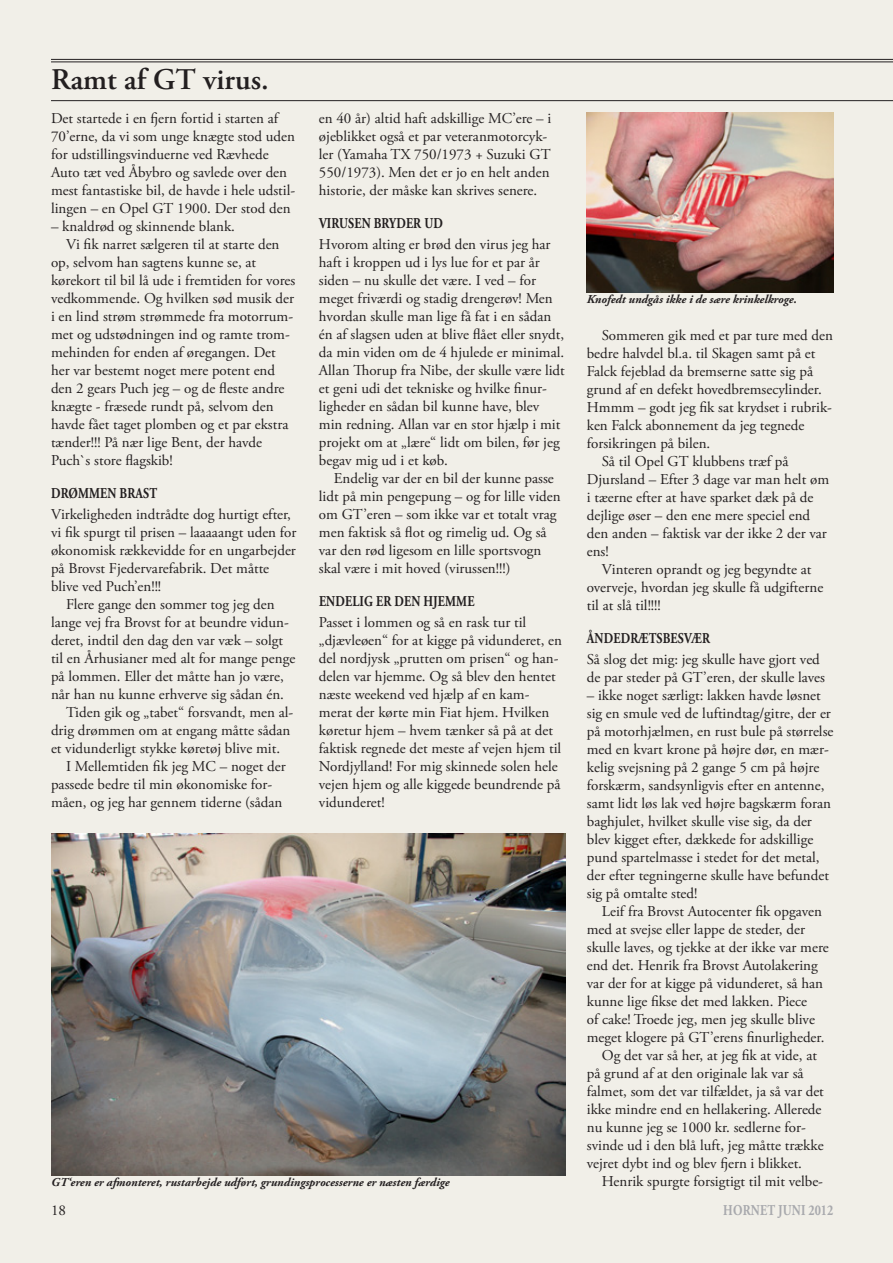
<style>
.page{position:relative;width:893px;height:1263px;background:#f1efe8}
.page>*{position:absolute;margin:0;border:0;box-sizing:border-box;transform-origin:0 0}
.t1{font:600 30px "Adobe Garamond Pro";color:#231f20}
.t2{font:15px/18px "Adobe Garamond Pro";color:#231f20}
.t3{font:700 15px "Adobe Garamond Pro";letter-spacing:.015em;color:#231f20;scale:.8 1}
.t4{font:700 15px "Adobe Garamond Pro";letter-spacing:.015em;color:#a8a9ad;scale:.8 1}
.t5{font:italic 700 12px "Adobe Garamond Pro";color:#231f20}
</style>
<div class="page">
<hr style="left:51px;top:59px;width:842px;height:1px;background:#231f20">
<hr style="left:51px;top:62px;width:842px;height:1px;background:#231f20">
<hr style="left:51px;top:100px;width:842px;height:1px;background:#231f20">
<img style="left:51px;top:833px;width:515px;height:342px">
<img style="left:587px;top:113px;width:247px;height:179px">
<h1 class="t1" style="left:51px;top:62px;width:219px">Ramt af GT virus.</h1>
<p class="t2" style="left:51px;top:109px;width:246px">Det startede i en fjern fortid i starten af 70’erne, da vi som unge knægte stod uden for udstillingsvinduerne ved Rævhede Auto tæt ved Åbybro og savlede over den mest fantastiske bil, de havde i hele udstil&shy;lingen – en Opel GT 1900. Der stod den</p>
<p class="t2" style="left:51px;top:217px;width:185px">– knaldrød og skinnende blank.</p>
<p class="t2" style="left:66px;top:235px;width:215px">Vi fik narret sælgeren til at starte den</p>
<p class="t2" style="left:51px;top:253px;width:207px">op, selvom han sagtens kunne se, at</p>
<p class="t2" style="left:51px;top:271px;width:246px">kørekort til bil lå ude i fremtiden for vores</p>
<p class="t2" style="left:51px;top:289px;width:245px">vedkommende. Og hvilken sød musik der</p>
<p class="t2" style="left:51px;top:307px;width:244px">i en lind strøm strømmede fra motorrum-</p>
<p class="t2" style="left:51px;top:325px;width:240px">met og udstødningen ind og ramte trom-</p>
<p class="t2" style="left:51px;top:343px;width:226px">mehinden for enden af øregangen. Det</p>
<p class="t2" style="left:51px;top:361px;width:226px">her var bestemt noget mere potent end</p>
<p class="t2" style="left:51px;top:379px;width:235px">den 2 gears Puch jeg – og de fleste andre</p>
<p class="t2" style="left:51px;top:397px;width:224px">knægte - fræsede rundt på, selvom den</p>
<p class="t2" style="left:51px;top:415px;width:239px">havde fået taget plomben og et par ekstra</p>
<p class="t2" style="left:51px;top:433px;width:213px">tænder!!! På nær lige Bent, der havde</p>
<p class="t2" style="left:51px;top:451px;width:123px">Puch`s store flagskib!</p>
<p class="t3" style="left:51px;top:484px;width:129px">DRØMMEN BRAST</p>
<p class="t2" style="left:51px;top:505px;width:247px">Virkeligheden indtrådte dog hurtigt efter, vi fik spurgt til prisen – laaaaangt uden for økonomisk rækkevidde for en ungarbejder på Brovst Fjedervarefabrik. Det måtte blive ved Puch’en!!!</p>
<p class="t2" style="left:66px;top:595px;width:210px">Flere gange den sommer tog jeg den</p>
<p class="t2" style="left:51px;top:613px;width:239px">lange vej fra Brovst for at beundre vidun-</p>
<p class="t2" style="left:51px;top:631px;width:234px">deret, indtil den dag den var væk – solgt</p>
<p class="t2" style="left:51px;top:649px;width:246px">til en Århusianer med alt for mange penge</p>
<p class="t2" style="left:51px;top:667px;width:234px">på lommen. Eller det måtte han jo være,</p>
<p class="t2" style="left:51px;top:685px;width:234px">når han nu kunne erhverve sig sådan én.</p>
<p class="t2" style="left:66px;top:703px;width:229px">Tiden gik og „tabet“ forsvandt, men al-</p>
<p class="t2" style="left:51px;top:721px;width:241px">drig drømmen om at engang måtte sådan</p>
<p class="t2" style="left:51px;top:739px;width:231px">et vidunderligt stykke køretøj blive mit.</p>
<p class="t2" style="left:66px;top:757px;width:221px">I Mellemtiden fik jeg MC – noget der</p>
<p class="t2" style="left:51px;top:775px;width:223px">passede bedre til min økonomiske for-</p>
<p class="t2" style="left:51px;top:793px;width:233px">måen, og jeg har gennem tiderne (sådan</p>
<p class="t2" style="left:319px;top:109px;width:234px">en 40 år) altid haft adskillige MC’ere – i øjeblikket også et par veteranmotorcyk&shy;ler (Yamaha TX 750/1973 + Suzuki GT 550/1973). Men det er jo en helt anden historie, der måske kan skrives senere.</p>
<p class="t3" style="left:319px;top:214px;width:156px">VIRUSEN BRYDER UD</p>
<p class="t2" style="left:319px;top:235px;width:247px">Hvorom alting er brød den virus jeg har haft i kroppen ud i lys lue for et par år siden – nu skulle det være. I ved – for meget friværdi og stadig drengerøv! Men hvordan skulle man lige få fat i en sådan én af slagsen uden at blive flået eller snydt, da min viden om de 4 hjulede er minimal.<br>Allan Thorup fra Nibe, der skulle være lidt et geni udi det tekniske og hvilke finur&shy;ligheder en sådan bil kunne have, blev min redning. Allan var en stor hjælp i mit projekt om at „lære“ lidt om bilen, før jeg begav mig ud i et køb.</p>
<p class="t2" style="left:319px;top:469px;width:243px;text-indent:15px">Endelig var der en bil der kunne passe lidt på min pengepung – og for lille viden om GT’eren – som ikke var et totalt vrag men faktisk så flot og rimelig ud. Og så var den rød ligesom en lille sportsvogn skal være i mit hoved (virussen!!!)</p>
<p class="t3" style="left:319px;top:592px;width:193px">ENDELIG ER DEN HJEMME</p>
<p class="t2" style="left:319px;top:613px;width:245px">Passet i lommen og så en rask tur til „djævleøen“ for at kigge på vidunderet, en del nordjysk „prutten om prisen“ og han&shy;delen var hjemme. Og så blev den hentet næste weekend ved hjælp af en kam&shy;merat der kørte min Fiat hjem. Hvilken køretur hjem – hvem tænker så på at det faktisk regnede det meste af vejen hjem til Nordjylland! For mig skinnede solen hele vejen hjem og alle kiggede beundrende på vidunderet!</p>
<p class="t5" style="left:587px;top:292px;width:212px">Knofedt undgås ikke i de sære krinkelkroge.</p>
<p class="t2" style="left:602px;top:326px;width:233px">Sommeren gik med et par ture med den</p>
<p class="t2" style="left:587px;top:344px;width:230px">bedre halvdel bl.a. til Skagen samt på et</p>
<p class="t2" style="left:587px;top:362px;width:228px">Falck fejeblad da bremserne satte sig på</p>
<p class="t2" style="left:587px;top:380px;width:236px">grund af en defekt hovedbremsecylinder.</p>
<p class="t2" style="left:587px;top:398px;width:247px">Hmmm – godt jeg fik sat krydset i rubrik-</p>
<p class="t2" style="left:587px;top:416px;width:219px">ken Falck abonnement da jeg tegnede</p>
<p class="t2" style="left:587px;top:434px;width:125px">forsikringen på bilen.</p>
<p class="t2" style="left:602px;top:452px;width:188px">Så til Opel GT klubbens træf på</p>
<p class="t2" style="left:587px;top:470px;width:244px">Djursland – Efter 3 dage var man helt øm</p>
<p class="t2" style="left:587px;top:488px;width:228px">i tæerne efter at have sparket dæk på de</p>
<p class="t2" style="left:587px;top:506px;width:225px">dejlige øser – den ene mere speciel end</p>
<p class="t2" style="left:587px;top:524px;width:241px">den anden – faktisk var der ikke 2 der var</p>
<p class="t2" style="left:587px;top:542px;width:23px">ens!</p>
<p class="t2" style="left:602px;top:560px;width:211px">Vinteren oprandt og jeg begyndte at</p>
<p class="t2" style="left:587px;top:578px;width:238px">overveje, hvordan jeg skulle få udgifterne</p>
<p class="t2" style="left:587px;top:596px;width:76px">til at slå til!!!!</p>
<p class="t3" style="left:587px;top:629px;width:151px">ÅNDEDRÆTSBESVÆR</p>
<p class="t2" style="left:587px;top:650px;width:240px">Så slog det mig: jeg skulle have gjort ved de par steder på GT’eren, der skulle laves</p>
<p class="t2" style="left:587px;top:686px;width:248px">– ikke noget særligt: lakken havde løsnet sig en smule ved de luftindtag/gitre, der er på motorhjælmen, en rust bule på størrelse med en kvart krone på højre dør, en mær&shy;kelig svejsning på 2 gange 5 cm på højre forskærm, sandsynligvis efter en antenne, samt lidt løs lak ved højre bagskærm foran baghjulet, hvilket skulle vise sig, da der blev kigget efter, dækkede for adskillige pund spartelmasse i stedet for det metal, der efter tegningerne skulle have befundet sig på omtalte sted!</p>
<p class="t2" style="left:602px;top:902px;width:222px">Leif fra Brovst Autocenter fik opgaven</p>
<p class="t2" style="left:587px;top:920px;width:220px">med at svejse eller lappe de steder, der</p>
<p class="t2" style="left:587px;top:938px;width:243px">skulle laves, og tjekke at der ikke var mere</p>
<p class="t2" style="left:587px;top:956px;width:232px">end det. Henrik fra Brovst Autolakering</p>
<p class="t2" style="left:587px;top:974px;width:238px">var der for at kigge på vidunderet, så han</p>
<p class="t2" style="left:587px;top:992px;width:222px">kunne lige fikse det med lakken. Piece</p>
<p class="t2" style="left:587px;top:1010px;width:230px">of cake! Troede jeg, men jeg skulle blive</p>
<p class="t2" style="left:587px;top:1028px;width:239px">meget klogere på GT’erens finurligheder.</p>
<p class="t2" style="left:602px;top:1046px;width:217px">Og det var så her, at jeg fik at vide, at</p>
<p class="t2" style="left:587px;top:1064px;width:218px">på grund af at den originale lak var så</p>
<p class="t2" style="left:587px;top:1082px;width:239px">falmet, som det var tilfældet, ja så var det</p>
<p class="t2" style="left:587px;top:1100px;width:236px">ikke mindre end en hellakering. Allerede</p>
<p class="t2" style="left:587px;top:1118px;width:220px">nu kunne jeg se 1000 kr. sedlerne for-</p>
<p class="t2" style="left:587px;top:1136px;width:238px">svinde ud i den blå luft, jeg måtte trække</p>
<p class="t2" style="left:587px;top:1154px;width:217px">vejret dybt ind og blev fjern i blikket.</p>
<p class="t5" style="left:51px;top:1175px;width:400px">GT‘eren er afmonteret, rustarbejde udført, grundingsprocesserne er næsten færdige</p>
<p class="t2" style="left:602px;top:1172px;width:223px">Henrik spurgte forsigtigt til mit velbe-</p>
<p class="t2" style="left:51px;top:1202px;width:16px">18</p>
<p class="t4" style="left:723px;top:1202px;width:139px">HORNET JUNI 2012</p>
</div>
